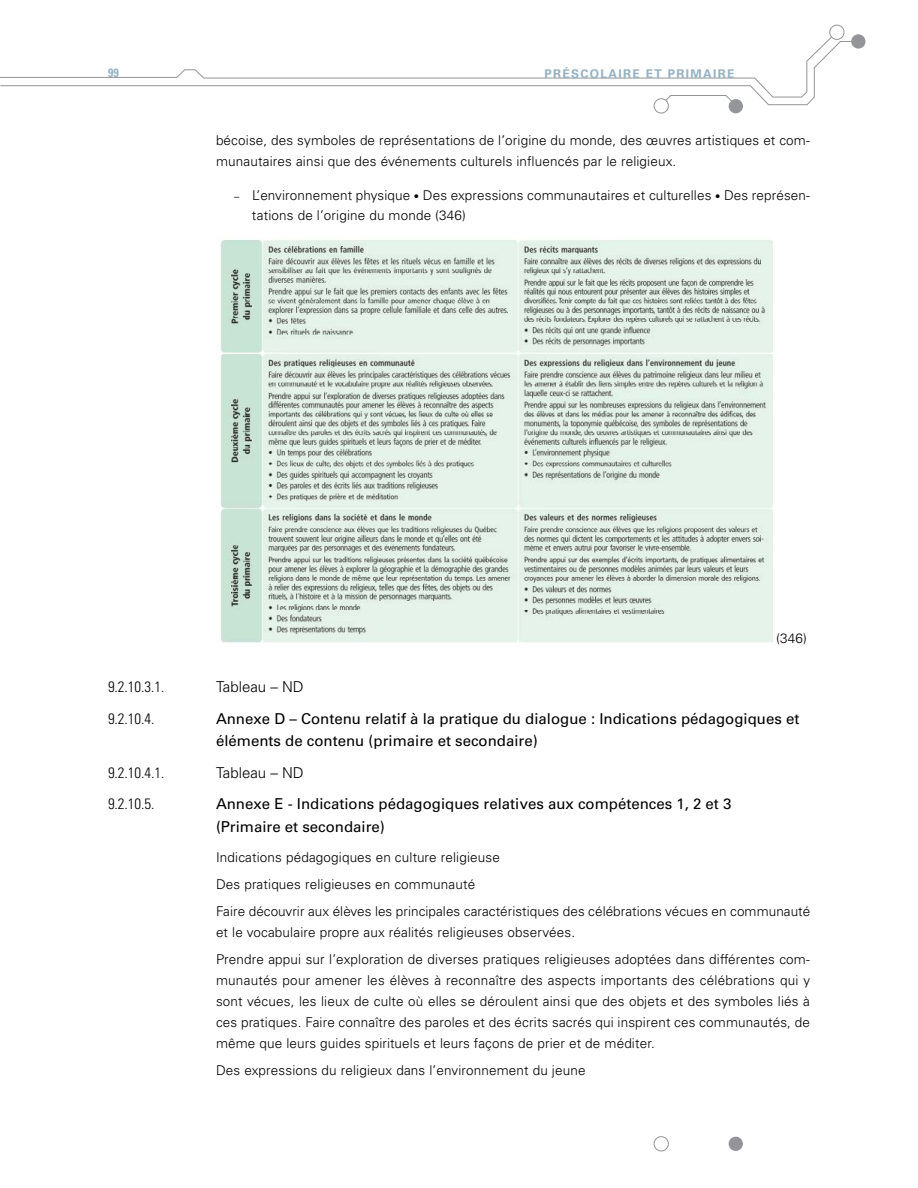
<style>
.page{position:relative;width:918px;height:1188px;background:#fff}
.page>*{position:absolute;margin:0;border:0;box-sizing:border-box;transform-origin:0 0}
.t1{font:15px/22.5px "Univers LT Std";color:#000}
.t2{font:300 condensed 15px "Univers LT Std";color:#000}
.t3{font:300 15px "Univers LT Std";color:#000}
.t4{font:300 13.5px/21px "Univers LT Std";letter-spacing:.01em;color:#000}
.t5{font:700 12px "Univers LT Std";letter-spacing:.11em;color:#93b1c2}
.t6{font:700 condensed 12px "Univers LT Std";color:#93b1c2}
.s1{font-size:10.5px}
</style>
<div class="page">
<svg style="left:0;top:41px;width:851px;height:64px"></svg>
<div style="left:851px;top:34px;width:14px;height:15px;background:#939598;border-radius:50%"></div>
<svg style="left:654px;top:25px;width:190px;height:88px"></svg>
<div style="left:729px;top:1137px;width:14px;height:14px;background:#939598;border-radius:50%"></div>
<div style="left:654px;top:1136px;width:15px;height:15px;border:1px solid #939598;border-radius:50%"></div>
<img style="left:220px;top:239px;width:552px;height:404px">
<p class="t6" style="left:108px;top:65px;width:12px">99</p>
<p class="t5" style="left:544px;top:67px;width:191px">PRÉSCOLAIRE ET PRIMAIRE</p>
<p class="t4" style="left:216px;top:130px;width:595px">bécoise, des symboles de représentations de l’origine du monde, des œuvres artistiques et com&shy;munautaires ainsi que des événements culturels influencés par le religieux.</p>
<p class="t4" style="left:252px;top:186px;width:559px;line-height:19.5px;text-indent:-18px"><span class="s1">–</span> L’environnement physique <span class="s1">•</span> Des expressions communautaires et culturelles <span class="s1">•</span> Des représen&shy;tations de l’origine du monde (346)</p>
<p class="t4" style="left:776px;top:627px;width:32px">(346)</p>
<p class="t2" style="left:108px;top:678px;width:58px">9.2.10.3.1.</p>
<p class="t3" style="left:216px;top:678px;width:89px">Tableau – ND</p>
<p class="t2" style="left:108px;top:709px;width:48px">9.2.10.4.</p>
<p class="t1" style="left:216px;top:707px;width:585px">Annexe D – Contenu relatif à la pratique du dialogue : Indications pédagogiques et éléments de contenu (primaire et secondaire)</p>
<p class="t2" style="left:108px;top:763px;width:58px">9.2.10.4.1.</p>
<p class="t3" style="left:216px;top:763px;width:89px">Tableau – ND</p>
<p class="t2" style="left:108px;top:795px;width:48px">9.2.10.5.</p>
<p class="t1" style="left:216px;top:793px;width:517px">Annexe E - Indications pédagogiques relatives aux compétences 1, 2 et 3 (Primaire et secondaire)</p>
<p class="t4" style="left:216px;top:843px;width:596px;line-height:27px">Indications pédagogiques en culture religieuse<br>Des pratiques religieuses en communauté<br>Faire découvrir aux élèves les principales caractéristiques des célébrations vécues en communauté</p>
<p class="t4" style="left:216px;top:918px;width:595px;line-height:27px">et le vocabulaire propre aux réalités religieuses observées.<br>Prendre appui sur l’exploration de diverses pratiques religieuses adoptées dans différentes com-</p>
<p class="t4" style="left:216px;top:969px;width:596px;text-align:justify">munautés pour amener les élèves à reconnaître des aspects importants des célébrations qui y sont vécues, les lieux de culte où elles se déroulent ainsi que des objets et des symboles liés à ces pratiques. Faire connaître des paroles et des écrits sacrés qui inspirent ces communautés, de même que leurs guides spirituels et leurs façons de prier et de méditer.</p>
<p class="t4" style="left:216px;top:1059px;width:371px">Des expressions du religieux dans l’environnement du jeune</p>
</div>
